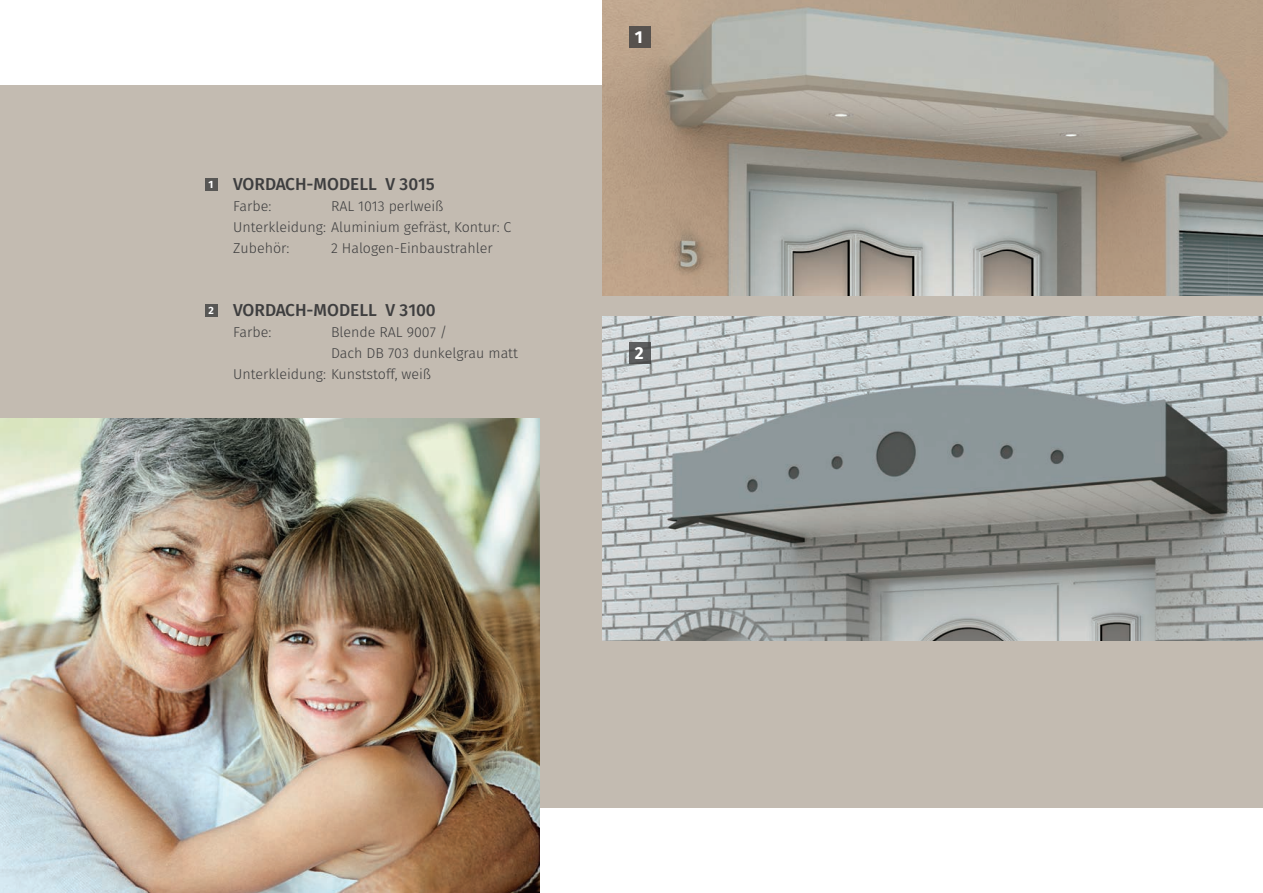
<style>
.page{position:relative;width:1263px;height:893px;background:#fff}
.page>*{position:absolute;margin:0;border:0;box-sizing:border-box;transform-origin:0 0}
.t1{font:500 17.25px "Fira Sans";color:#3e3e3f}
.t2{font:700 17.25px "Fira Sans";color:#fff}
.t3{font:300 14.25px/21px "Fira Sans";color:#3e3e3f}
.t4{font:700 10.5px "Fira Sans";color:#fff}
</style>
<div class="page">
<div style="left:0;top:85px;width:1263px;height:723px;background:#c3bbb1"></div>
<img style="left:602px;top:0;width:661px;height:295px">
<img style="left:602px;top:316px;width:661px;height:325px">
<svg style="left:629px;top:342px;width:21px;height:22px"></svg>
<div style="left:629px;top:27px;width:21px;height:21px;background:#57524e"></div>
<img style="left:0;top:418px;width:539px;height:475px">
<div style="left:205px;top:178px;width:12px;height:12px;background:#585755"></div>
<div style="left:205px;top:304px;width:12px;height:12px;background:#585755"></div>
<p class="t4" style="left:208px;top:175px;width:6px">1</p>
<p class="t4" style="left:208px;top:301px;width:7px">2</p>
<p class="t1" style="left:233px;top:170px;width:203px">VORDACH-MODELL V 3015</p>
<p class="t3" style="left:233px;top:196px;width:40px">Farbe:</p>
<p class="t3" style="left:233px;top:196px;width:280px;text-indent:98px">RAL 1013 perlweiß<br>Unterkleidung: Aluminium gefräst, Kontur: C<br>Zubehör:</p>
<p class="t3" style="left:331px;top:238px;width:163px">2 Halogen-Einbaustrahler</p>
<p class="t1" style="left:233px;top:296px;width:204px">VORDACH-MODELL V 3100</p>
<p class="t3" style="left:233px;top:322px;width:40px">Farbe:</p>
<p class="t3" style="left:331px;top:322px;width:118px">Blende RAL 9007 /</p>
<p class="t3" style="left:331px;top:343px;width:188px">Dach DB 703 dunkelgrau matt</p>
<p class="t3" style="left:233px;top:364px;width:199px">Unterkleidung: Kunststoff, weiß</p>
<p class="t2" style="left:635px;top:23px;width:10px">1</p>
<p class="t2" style="left:635px;top:338px;width:10px">2</p>
</div>
